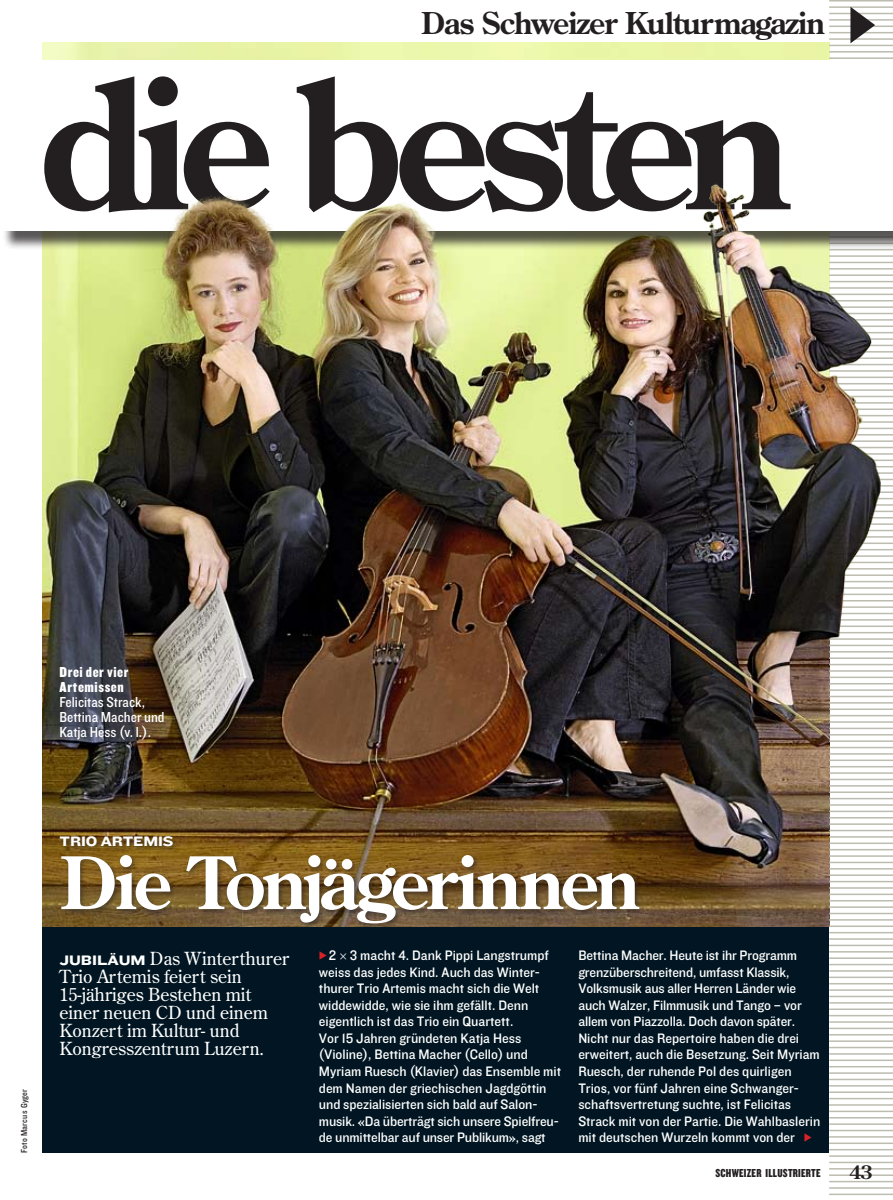
<style>
.page{position:relative;width:893px;height:1200px;background:#fff}
.page>*{position:absolute;margin:0;border:0;box-sizing:border-box;transform-origin:0 0}
.t1{font:700 177px "Century Old Style Std";letter-spacing:-.07em;color:#231f20}
.t2{font:700 72px "Century Old Style Std";letter-spacing:-.045em;color:#fff}
.t3{font:700 30px "Century Old Style Std";letter-spacing:-.03em;color:#231f20}
.t4{font:700 18.75px "Century Old Style Std";color:#231f20}
.t5{font:18px/18px "Century Old Style Std";color:#fff}
.t6{font:15px/15px "Knockout HTF30 Junior Welterwt";color:#fff}
.t7{font:15px/15px "Knockout HTF70 Full Welterwt";letter-spacing:.035em;color:#fff}
.t8{font:14.25px/16.5px "Knockout HTF31 Junior Middlewt";color:#fff}
.t9{font:14.25px "Knockout HTF53 Heviweight";letter-spacing:-.01em;color:#fff}
.t10{font:12px "Knockout HTF69 Full Liteweight";letter-spacing:.02em;color:#231f20}
.t11{font:9px "Knockout HTF30 Junior Welterwt";letter-spacing:.03em;color:#231f20}
.s1{font-family:"Knockout HTF53 Heviweight";font-size:14.25px}
.s2{color:#da2128}
</style>
<div class="page">
<div style="left:43px;top:910px;width:786px;height:242px;background:#011622"></div>
<img style="left:43px;top:658px;width:786px;height:268px">
<hr style="left:829px;top:663px;width:64px;height:2px;background:#bcbcb0">
<hr style="left:829px;top:670px;width:64px;height:1px;background:#bcbcb0">
<hr style="left:829px;top:676px;width:64px;height:2px;background:#bcbcb0">
<hr style="left:829px;top:682px;width:64px;height:2px;background:#bcbcb0">
<hr style="left:829px;top:689px;width:64px;height:1px;background:#bcbcb0">
<hr style="left:829px;top:695px;width:64px;height:2px;background:#bcbcb0">
<hr style="left:829px;top:702px;width:64px;height:1px;background:#bcbcb0">
<hr style="left:829px;top:708px;width:64px;height:1px;background:#bcbcb0">
<hr style="left:829px;top:714px;width:64px;height:2px;background:#bcbcb0">
<hr style="left:829px;top:721px;width:64px;height:1px;background:#bcbcb0">
<hr style="left:829px;top:727px;width:64px;height:2px;background:#bcbcb0">
<hr style="left:829px;top:733px;width:64px;height:2px;background:#bcbcb0">
<hr style="left:829px;top:740px;width:64px;height:1px;background:#bcbcb0">
<hr style="left:829px;top:746px;width:64px;height:2px;background:#bcbcb0">
<hr style="left:829px;top:753px;width:64px;height:1px;background:#bcbcb0">
<hr style="left:829px;top:759px;width:64px;height:1px;background:#bcbcb0">
<hr style="left:829px;top:765px;width:64px;height:2px;background:#bcbcb0">
<hr style="left:829px;top:772px;width:64px;height:1px;background:#bcbcb0">
<hr style="left:829px;top:778px;width:64px;height:2px;background:#bcbcb0">
<hr style="left:829px;top:784px;width:64px;height:2px;background:#bcbcb0">
<hr style="left:829px;top:791px;width:64px;height:1px;background:#bcbcb0">
<hr style="left:829px;top:797px;width:64px;height:2px;background:#bcbcb0">
<hr style="left:829px;top:804px;width:64px;height:1px;background:#bcbcb0">
<hr style="left:829px;top:810px;width:64px;height:2px;background:#bcbcb0">
<hr style="left:829px;top:816px;width:64px;height:2px;background:#bcbcb0">
<hr style="left:829px;top:823px;width:64px;height:1px;background:#bcbcb0">
<hr style="left:829px;top:829px;width:64px;height:2px;background:#bcbcb0">
<hr style="left:829px;top:836px;width:64px;height:1px;background:#bcbcb0">
<hr style="left:829px;top:842px;width:64px;height:1px;background:#bcbcb0">
<hr style="left:829px;top:848px;width:64px;height:2px;background:#bcbcb0">
<hr style="left:829px;top:855px;width:64px;height:1px;background:#bcbcb0">
<hr style="left:829px;top:861px;width:64px;height:2px;background:#bcbcb0">
<hr style="left:829px;top:867px;width:64px;height:2px;background:#bcbcb0">
<hr style="left:829px;top:874px;width:64px;height:1px;background:#bcbcb0">
<hr style="left:829px;top:880px;width:64px;height:2px;background:#bcbcb0">
<hr style="left:829px;top:887px;width:64px;height:1px;background:#bcbcb0">
<hr style="left:829px;top:893px;width:64px;height:1px;background:#bcbcb0">
<hr style="left:829px;top:899px;width:64px;height:2px;background:#bcbcb0">
<hr style="left:829px;top:906px;width:64px;height:1px;background:#bcbcb0">
<hr style="left:829px;top:912px;width:64px;height:2px;background:#bcbcb0">
<hr style="left:829px;top:918px;width:64px;height:2px;background:#bcbcb0">
<hr style="left:829px;top:925px;width:64px;height:1px;background:#bcbcb0">
<hr style="left:829px;top:931px;width:64px;height:2px;background:#bcbcb0">
<hr style="left:829px;top:938px;width:64px;height:1px;background:#bcbcb0">
<hr style="left:829px;top:944px;width:64px;height:1px;background:#bcbcb0">
<hr style="left:829px;top:950px;width:64px;height:2px;background:#bcbcb0">
<hr style="left:829px;top:957px;width:64px;height:1px;background:#bcbcb0">
<hr style="left:829px;top:963px;width:64px;height:2px;background:#bcbcb0">
<hr style="left:829px;top:969px;width:64px;height:2px;background:#bcbcb0">
<hr style="left:829px;top:976px;width:64px;height:1px;background:#bcbcb0">
<hr style="left:829px;top:982px;width:64px;height:2px;background:#bcbcb0">
<hr style="left:829px;top:989px;width:64px;height:1px;background:#bcbcb0">
<hr style="left:829px;top:995px;width:64px;height:1px;background:#bcbcb0">
<hr style="left:829px;top:1001px;width:64px;height:2px;background:#bcbcb0">
<hr style="left:829px;top:1008px;width:64px;height:1px;background:#bcbcb0">
<hr style="left:829px;top:1014px;width:64px;height:2px;background:#bcbcb0">
<hr style="left:829px;top:1020px;width:64px;height:2px;background:#bcbcb0">
<hr style="left:829px;top:1027px;width:64px;height:1px;background:#bcbcb0">
<hr style="left:829px;top:1033px;width:64px;height:2px;background:#bcbcb0">
<hr style="left:829px;top:1040px;width:64px;height:1px;background:#bcbcb0">
<hr style="left:829px;top:1046px;width:64px;height:1px;background:#bcbcb0">
<hr style="left:829px;top:1052px;width:64px;height:2px;background:#bcbcb0">
<hr style="left:829px;top:1059px;width:64px;height:1px;background:#bcbcb0">
<hr style="left:829px;top:1065px;width:64px;height:2px;background:#bcbcb0">
<hr style="left:829px;top:1071px;width:64px;height:2px;background:#bcbcb0">
<hr style="left:829px;top:1078px;width:64px;height:1px;background:#bcbcb0">
<hr style="left:829px;top:1084px;width:64px;height:2px;background:#bcbcb0">
<hr style="left:829px;top:1091px;width:64px;height:1px;background:#bcbcb0">
<hr style="left:829px;top:1097px;width:64px;height:2px;background:#bcbcb0">
<hr style="left:829px;top:1103px;width:64px;height:2px;background:#bcbcb0">
<hr style="left:829px;top:1110px;width:64px;height:1px;background:#bcbcb0">
<hr style="left:829px;top:1116px;width:64px;height:2px;background:#bcbcb0">
<hr style="left:829px;top:1123px;width:64px;height:1px;background:#bcbcb0">
<hr style="left:829px;top:1129px;width:64px;height:1px;background:#bcbcb0">
<hr style="left:829px;top:1135px;width:64px;height:2px;background:#bcbcb0">
<hr style="left:829px;top:1142px;width:64px;height:1px;background:#bcbcb0">
<hr style="left:829px;top:1148px;width:64px;height:2px;background:#bcbcb0">
<hr style="left:829px;top:1154px;width:64px;height:2px;background:#bcbcb0">
<hr style="left:829px;top:1161px;width:64px;height:1px;background:#bcbcb0">
<hr style="left:829px;top:1167px;width:64px;height:2px;background:#bcbcb0">
<hr style="left:829px;top:1174px;width:64px;height:1px;background:#bcbcb0">
<hr style="left:829px;top:1180px;width:64px;height:1px;background:#bcbcb0">
<hr style="left:829px;top:1186px;width:64px;height:2px;background:#bcbcb0">
<hr style="left:829px;top:1193px;width:64px;height:1px;background:#bcbcb0">
<hr style="left:829px;top:0;width:64px;height:2px;background:#bcbcb0">
<hr style="left:829px;top:6px;width:64px;height:2px;background:#bcbcb0">
<hr style="left:829px;top:13px;width:64px;height:1px;background:#bcbcb0">
<hr style="left:829px;top:19px;width:64px;height:2px;background:#bcbcb0">
<hr style="left:829px;top:26px;width:64px;height:1px;background:#bcbcb0">
<hr style="left:829px;top:32px;width:64px;height:1px;background:#bcbcb0">
<hr style="left:829px;top:38px;width:64px;height:2px;background:#bcbcb0">
<svg style="left:850px;top:7px;width:25px;height:36px"></svg>
<div style="left:57px;top:833px;width:588px;height:96px;background:#231f20;opacity:.55"></div>
<img style="left:43px;top:43px;width:850px;height:615px">
<h3 class="t3" style="left:421px;top:3px;width:405px">Das Schweizer Kulturmagazin</h3>
<h1 class="t1" style="left:38px;top:28px;width:756px">die besten</h1>
<p class="t7" style="left:60px;top:665px;width:71px">Drei der vier<br>Artemissen</p>
<p class="t6" style="left:60px;top:695px;width:107px">Felicitas Strack,<br>Bettina Macher und<br>Katja Hess (v. l.).</p>
<p class="t11" style="left:20px;top:1152px;width:66px;rotate:-90deg">Foto Marcus Gyger</p>
<p class="t9" style="left:60px;top:833px;width:116px">TRIO ARTEMIS</p>
<h2 class="t2" style="left:60px;top:835px;width:582px">Die Tonjägerinnen</h2>
<p class="t5" style="left:60px;top:949px;width:231px"><span class="s1">JUBILÄUM</span> Das Winterthurer<br>Trio Artemis feiert sein<br>15-jähriges Bestehen mit einer neuen CD und einem<br>Konzert im Kultur- und<br>Kongresszentrum Luzern.</p>
<p class="t8" style="left:319px;top:947px;width:244px"><span class="s2">◆</span> 2 3 macht 4. Dank Pippi Langstrumpf weiss das jedes Kind. Auch das Winter&shy;thurer Trio Artemis macht sich die Welt widdewidde, wie sie ihm gefällt. Denn eigentlich ist das Trio ein Quartett.<br>Vor 15 Jahren gründeten Katja Hess (Violine), Bettina Macher (Cello) und Myriam Ruesch (Klavier) das Ensemble mit dem Namen der griechischen Jagdgöttin und spezialisierten sich bald auf Salon&shy;musik. «Da überträgt sich unsere Spielfreu&shy;de unmittelbar auf unser Publikum», sagt</p>
<p class="t8" style="left:578px;top:947px;width:243px">Bettina Macher. Heute ist ihr Programm grenzüberschreitend, umfasst Klassik, Volksmusik aus aller Herren Länder wie auch Walzer, Filmmusik und Tango – vor allem von Piazzolla. Doch davon später.<br>Nicht nur das Repertoire haben die drei erweitert, auch die Besetzung. Seit Myriam Ruesch, der ruhende Pol des quirligen Trios, vor fünf Jahren eine Schwanger&shy;schaftsvertretung suchte, ist Felicitas Strack mit von der Partie. Die Wahlbaslerin mit deutschen Wurzeln kommt von der <span class="s2">◆</span></p>
<p class="t10" style="left:715px;top:1166px;width:107px">SCHWEIZER ILLUSTRIERTE</p>
<h3 class="t4" style="left:849px;top:1159px;width:25px">43</h3>
</div>
